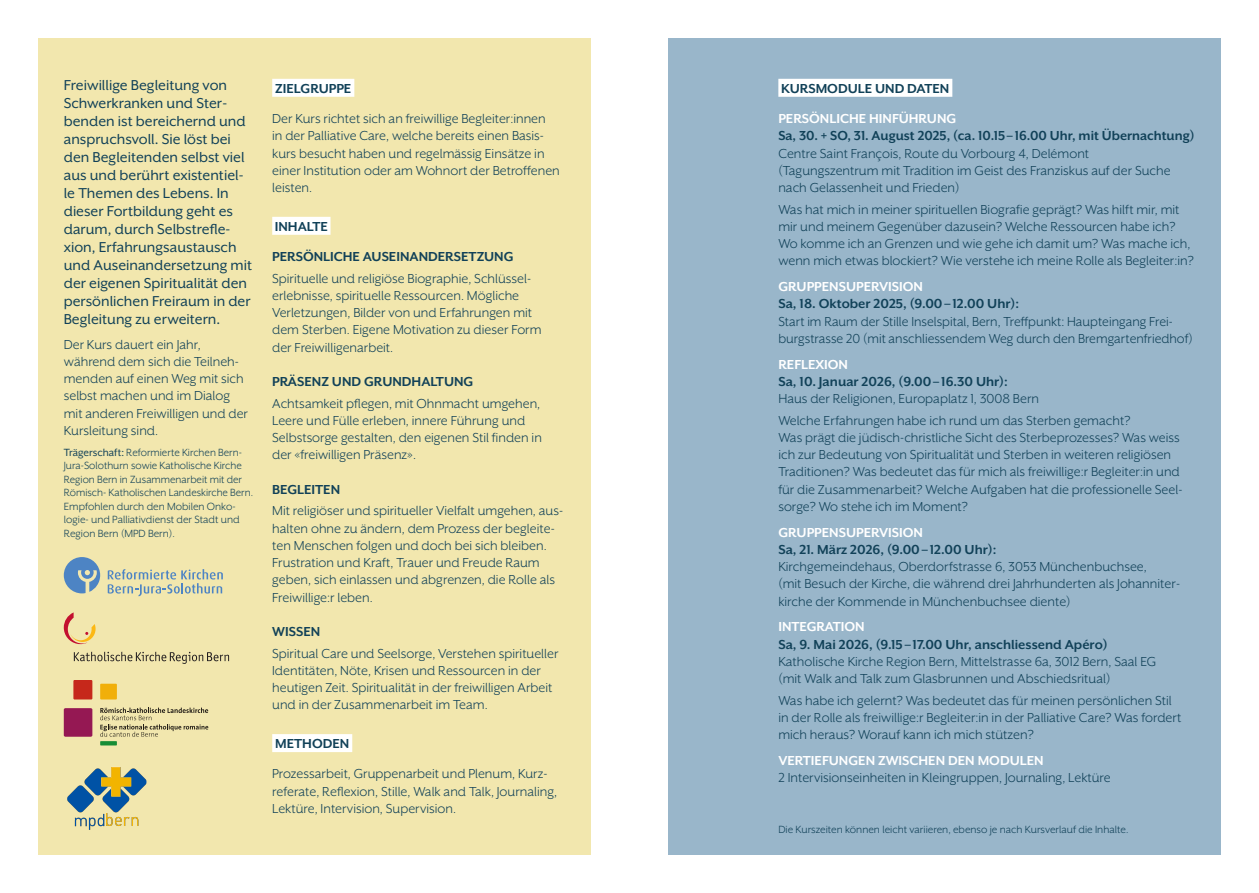
<style>
.page{position:relative;width:1259px;height:893px;background:#fff}
.page>*{position:absolute;margin:0;border:0;box-sizing:border-box;transform-origin:0 0}
.t1{font:16.5px/18px "Mr Eaves XL San OT";color:#114158}
.t2{font:15px/17.2px "Mr Eaves XL San OT";color:#114158}
.t3{font:700 15px/30px "Mr Eaves XL San OT";color:#114158}
.t4{font:700 15px "Mr Eaves XL San OT";color:#fff}
.t5{font:12px/13.5px "Mr Eaves XL San OT";color:#114158}
.s1{font-style:inherit}
</style>
<div class="page">
<div style="left:38px;top:38px;width:553px;height:817px;background:#f2e7ae"></div>
<div style="left:668px;top:38px;width:552px;height:817px;background:#99b6ca"></div>
<div style="left:272px;top:79px;width:82px;height:18px;background:#fff"></div>
<div style="left:272px;top:217px;width:58px;height:18px;background:#fff"></div>
<div style="left:272px;top:734px;width:80px;height:18px;background:#fff"></div>
<div style="left:778px;top:79px;width:174px;height:18px;background:#fff"></div>
<div style="left:73px;top:680px;width:19px;height:19px;background:#c6281b"></div>
<div style="left:100px;top:684px;width:17px;height:15px;background:#f1af0a"></div>
<div style="left:64px;top:708px;width:28px;height:29px;background:#951853;border-radius:2px"></div>
<svg style="left:100px;top:708px;width:108px;height:29px"></svg>
<svg style="left:100px;top:741px;width:17px;height:4px"></svg>
<svg style="left:74px;top:652px;width:155px;height:12px"></svg>
<svg style="left:64px;top:612px;width:32px;height:32px"></svg>
<svg style="left:64px;top:557px;width:36px;height:36px"></svg>
<svg style="left:108px;top:569px;width:115px;height:27px"></svg>
<img style="left:67px;top:768px;width:80px;height:61px">
<img style="left:101px;top:767px;width:30px;height:29px">
<img style="left:106px;top:813px;width:35px;height:15px">
<p class="t1" style="left:64px;top:76px;width:190px">Freiwillige Begleitung von<br>Schwerkranken und Ster&shy;benden ist bereichernd und anspruchsvoll. Sie löst bei den Begleitenden selbst viel aus und berührt existentiel&shy;le Themen des Lebens. In dieser Fortbildung geht es darum, durch Selbstrefle&shy;xion, Erfahrungsaustausch und Auseinandersetzung mit der eigenen Spiritualität den persönlichen Freiraum in der<br>Begleitung zu erweitern.</p>
<p class="t2" style="left:64px;top:335px;width:186px">Der Kurs dauert ein Jahr, während dem sich die Teilneh&shy;menden auf einen Weg mit sich selbst machen und im Dialog mit anderen Freiwilligen und der<br>Kursleitung sind.</p>
<p class="t5" style="left:64px;top:445px;width:191px"><span class="s1">Trägerschaft:</span> Reformierte Kirchen Bern-Jura-Solothurn sowie Katholische Kirche Region Bern in Zusammenarbeit mit der Römisch- Katholischen Landeskirche Bern.<br>Empfohlen durch den Mobilen Onko&shy;logie- und Palliativdienst der Stadt und Region Bern (MPD Bern).</p>
<p class="t3" style="left:275px;top:74px;width:78px">ZIELGRUPPE</p>
<p class="t2" style="left:272px;top:110px;width:289px">Der Kurs richtet sich an freiwillige Begleiter:innen in der Palliative Care, welche bereits einen Basis&shy;kurs besucht haben und regelmässig Einsätze in einer Institution oder am Wohnort der Betroffenen leisten.</p>
<p class="t3" style="left:272px;top:212px;width:243px">INHALTE<br>PERSÖNLICHE AUSEINANDERSETZUNG</p>
<p class="t2" style="left:272px;top:269px;width:271px">Spirituelle und religiöse Biographie, Schlüssel&shy;erlebnisse, spirituelle Ressourcen. Mögliche Verletzungen, Bilder von und Erfahrungen mit dem Sterben. Eigene Motivation zu dieser Form der Freiwilligenarbeit.</p>
<p class="t3" style="left:272px;top:367px;width:203px">PRÄSENZ UND GRUNDHALTUNG</p>
<p class="t2" style="left:272px;top:394px;width:271px">Achtsamkeit pflegen, mit Ohnmacht umgehen, Leere und Fülle erleben, innere Führung und Selbstsorge gestalten, den eigenen Stil finden in der «freiwilligen Präsenz».</p>
<p class="t3" style="left:272px;top:474px;width:69px">BEGLEITEN</p>
<p class="t2" style="left:272px;top:502px;width:292px">Mit religiöser und spiritueller Vielfalt umgehen, aus&shy;halten ohne zu ändern, dem Prozess der begleite&shy;ten Menschen folgen und doch bei sich bleiben.<br>Frustration und Kraft, Trauer und Freude Raum geben, sich einlassen und abgrenzen, die Rolle als Freiwillige:r leben.</p>
<p class="t3" style="left:272px;top:617px;width:50px">WISSEN</p>
<p class="t2" style="left:272px;top:644px;width:288px">Spiritual Care und Seelsorge, Verstehen spiritueller Identitäten, Nöte, Krisen und Ressourcen in der heutigen Zeit. Spiritualität in der freiwilligen Arbeit und in der Zusammenarbeit im Team.</p>
<p class="t3" style="left:275px;top:729px;width:76px">METHODEN</p>
<p class="t2" style="left:272px;top:765px;width:286px">Prozessarbeit, Gruppenarbeit und Plenum, Kurz&shy;referate, Reflexion, Stille, Walk and Talk, Journaling,<br>Lektüre, Intervision, Supervision.</p>
<p class="t3" style="left:781px;top:74px;width:170px">KURSMODULE UND DATEN</p>
<p class="t4" style="left:778px;top:111px;width:180px">PERSÖNLICHE HINFÜHRUNG</p>
<p class="t3" style="left:778px;top:121px;width:418px">Sa, 30. + SO, 31. August 2025, (ca. 10.15 – 16.00 Uhr, mit Übernachtung)</p>
<p class="t2" style="left:778px;top:144px;width:394px">Centre Saint François, Route du Vorbourg 4, Delémont (Tagungszentrum mit Tradition im Geist des Franziskus auf der Suche nach Gelassenheit und Frieden)</p>
<p class="t2" style="left:778px;top:200px;width:417px">Was hat mich in meiner spirituellen Biografie geprägt? Was hilft mir, mit mir und meinem Gegenüber dazusein? Welche Ressourcen habe ich?<br>Wo komme ich an Grenzen und wie gehe ich damit um? Was mache ich, wenn mich etwas blockiert? Wie verstehe ich meine Rolle als Begleiter:in?</p>
<p class="t4" style="left:778px;top:279px;width:146px">GRUPPENSUPERVISION</p>
<p class="t3" style="left:778px;top:289px;width:242px">Sa, 18. Oktober 2025, (9.00– 12.00 Uhr):</p>
<p class="t2" style="left:778px;top:312px;width:416px">Start im Raum der Stille Inselspital, Bern, Treffpunkt: Haupteingang Frei&shy;burgstrasse 20 (mit anschliessendem Weg durch den Bremgartenfriedhof)</p>
<p class="t4" style="left:778px;top:357px;width:71px">REFLEXION</p>
<p class="t3" style="left:778px;top:366px;width:231px">Sa, 10. Januar 2026, (9.00– 16.30 Uhr):</p>
<p class="t2" style="left:778px;top:388px;width:353px;line-height:21.5px">Haus der Religionen, Europaplatz 1, 3008 Bern<br>Welche Erfahrungen habe ich rund um das Sterben gemacht?</p>
<p class="t2" style="left:778px;top:429px;width:405px">Was prägt die jüdisch-christliche Sicht des Sterbeprozesses? Was weiss ich zur Bedeutung von Spiritualität und Sterben in weiteren religiösen Traditionen? Was bedeutet das für mich als freiwillige:r Begleiter:in und für die Zusammenarbeit? Welche Aufgaben hat die professionelle Seel&shy;sorge? Wo stehe ich im Moment?</p>
<p class="t4" style="left:778px;top:525px;width:146px">GRUPPENSUPERVISION</p>
<p class="t3" style="left:778px;top:534px;width:220px">Sa, 21. März 2026, (9.00– 12.00 Uhr):</p>
<p class="t2" style="left:778px;top:558px;width:403px">Kirchgemeindehaus, Oberdorfstrasse 6, 3053 Münchenbuchsee,<br>(mit Besuch der Kirche, die während drei Jahrhunderten als Johanniter&shy;kirche der Kommende in Münchenbuchsee diente)</p>
<p class="t4" style="left:778px;top:619px;width:88px">INTEGRATION</p>
<p class="t3" style="left:778px;top:629px;width:331px">Sa, 9. Mai 2026, (9.15 – 17.00 Uhr, anschliessend Apéro)</p>
<p class="t2" style="left:778px;top:653px;width:379px">Katholische Kirche Region Bern, Mittelstrasse 6a, 3012 Bern, Saal EG (mit Walk and Talk zum Glasbrunnen und Abschiedsritual)</p>
<p class="t2" style="left:778px;top:691px;width:405px">Was habe ich gelernt? Was bedeutet das für meinen persönlichen Stil in der Rolle als freiwillige:r Begleiter:in in der Palliative Care? Was fordert mich heraus? Worauf kann ich mich stützen?</p>
<p class="t4" style="left:778px;top:753px;width:267px">VERTIEFUNGEN ZWISCHEN DEN MODULEN</p>
<p class="t2" style="left:778px;top:769px;width:334px">2 Intervisionseinheiten in Kleingruppen, Journaling, Lektüre</p>
<p class="t5" style="left:778px;top:823px;width:352px">Die Kurszeiten können leicht variieren, ebenso je nach Kursverlauf die Inhalte.</p>
</div>
